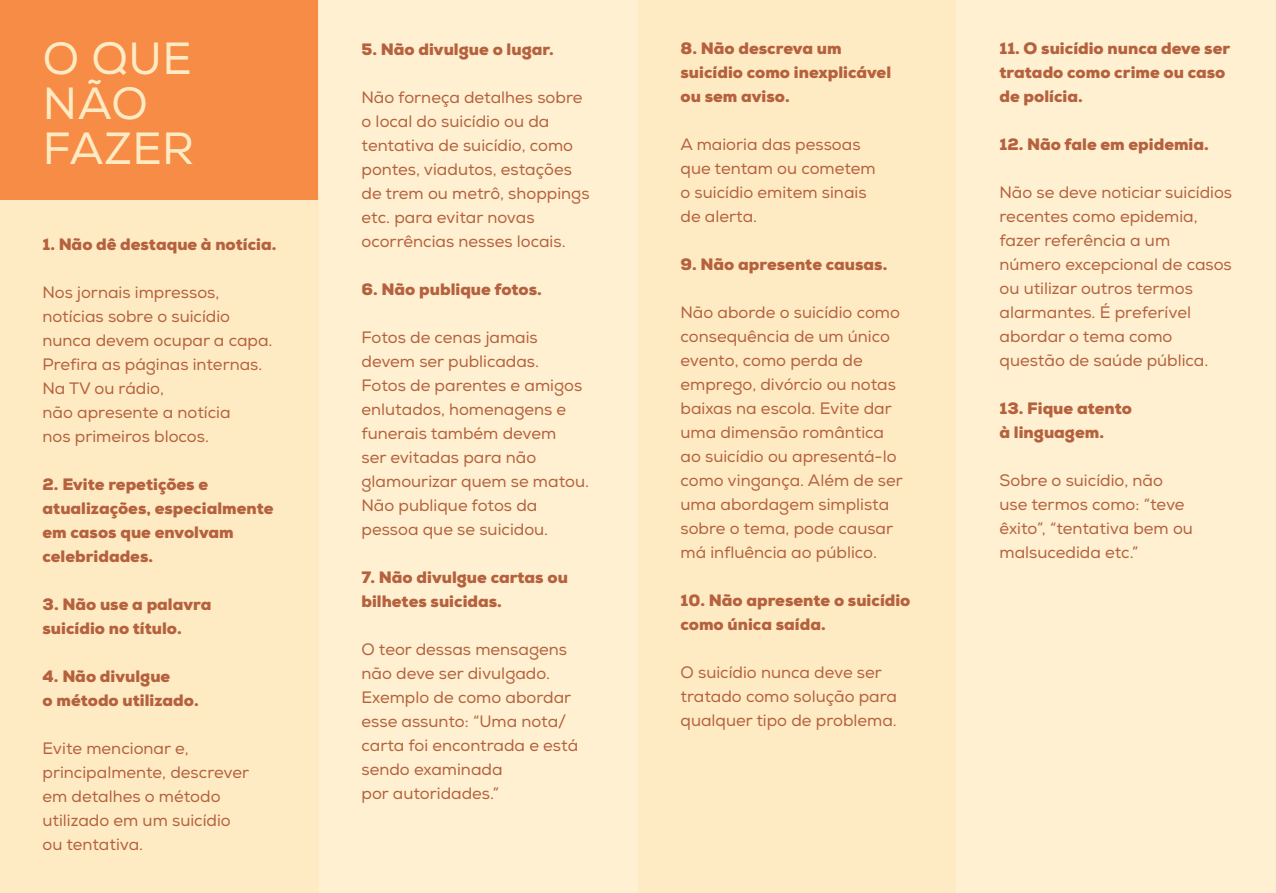
<style>
.page{position:relative;width:1276px;height:893px;background:#fff}
.page>*{position:absolute;margin:0;border:0;box-sizing:border-box;transform-origin:0 0}
.t1{font:45px/45px "Nexa";letter-spacing:.015em;color:#feebc4}
.t2{font:16.5px/24px "Nexa";color:#b5613e}
.t3{font:900 16.5px/24px "Nexa";color:#b5613e}
</style>
<div class="page">
<div style="left:319px;top:0;width:319px;height:893px;background:#fef0d0"></div>
<div style="left:0;top:0;width:319px;height:893px;background:#feebc4"></div>
<div style="left:0;top:0;width:317px;height:200px;background:#f68c45"></div>
<div style="left:638px;top:0;width:319px;height:893px;background:#feebc4"></div>
<div style="left:957px;top:0;width:319px;height:893px;background:#fef0d0"></div>
<h1 class="t1" style="left:43px;top:37px;width:153px">O QUE<br>NÃO<br>FAZER</h1>
<p class="t3" style="left:361px;top:37px;width:194px">5. Não divulgue o lugar.</p>
<p class="t2" style="left:361px;top:86px;width:229px">Não forneça detalhes sobre o local do suicídio ou da tentativa de suicídio, como pontes, viadutos, estações de trem ou metrô, shoppings etc. para evitar novas ocorrências nesses locais.</p>
<p class="t3" style="left:361px;top:277px;width:182px">6. Não publique fotos.</p>
<p class="t2" style="left:361px;top:326px;width:229px">Fotos de cenas jamais devem ser publicadas.<br>Fotos de parentes e amigos enlutados, homenagens e funerais também devem<br>ser evitadas para não glamourizar quem se matou.<br>Não publique fotos da pessoa que se suicidou.</p>
<p class="t3" style="left:361px;top:565px;width:208px">7. Não divulgue cartas ou bilhetes suicidas.</p>
<p class="t2" style="left:361px;top:638px;width:218px">O teor dessas mensagens não deve ser divulgado.<br>Exemplo de como abordar esse assunto: “Uma nota/ carta foi encontrada e está sendo examinada<br>por autoridades.”</p>
<p class="t3" style="left:43px;top:232px;width:235px">1. Não dê destaque à notícia.</p>
<p class="t2" style="left:43px;top:281px;width:231px">Nos jornais impressos, notícias sobre o suicídio nunca devem ocupar a capa.<br>Prefira as páginas internas.<br>Na TV ou rádio,<br>não apresente a notícia<br>nos primeiros blocos.</p>
<p class="t3" style="left:43px;top:472px;width:232px">2. Evite repetições e atualizações, especialmente em casos que envolvam celebridades.</p>
<p class="t3" style="left:43px;top:592px;width:170px">3. Não use a palavra suicídio no título.</p>
<p class="t3" style="left:43px;top:664px;width:158px">4. Não divulgue<br>o método utilizado.</p>
<p class="t2" style="left:43px;top:737px;width:208px">Evite mencionar e, principalmente, descrever em detalhes o método utilizado em um suicídio ou tentativa.</p>
<p class="t3" style="left:680px;top:36px;width:212px">8. Não descreva um suicídio como inexplicável ou sem aviso.</p>
<p class="t2" style="left:680px;top:133px;width:197px">A maioria das pessoas que tentam ou cometem o suicídio emitem sinais de alerta.</p>
<p class="t3" style="left:680px;top:252px;width:208px">9. Não apresente causas.</p>
<p class="t2" style="left:680px;top:301px;width:224px">Não aborde o suicídio como consequência de um único evento, como perda de emprego, divórcio ou notas baixas na escola. Evite dar uma dimensão romântica ao suicídio ou apresentá-lo como vingança. Além de ser uma abordagem simplista sobre o tema, pode causar má influência ao público.</p>
<p class="t3" style="left:680px;top:589px;width:231px">10. Não apresente o suicídio como única saída.</p>
<p class="t2" style="left:680px;top:661px;width:218px">O suicídio nunca deve ser tratado como solução para qualquer tipo de problema.</p>
<p class="t3" style="left:999px;top:37px;width:232px">11. O suicídio nunca deve ser tratado como crime ou caso de polícia.</p>
<p class="t3" style="left:999px;top:133px;width:211px">12. Não fale em epidemia.</p>
<p class="t2" style="left:999px;top:181px;width:234px">Não se deve noticiar suicídios recentes como epidemia, fazer referência a um número excepcional de casos ou utilizar outros termos alarmantes. É preferível abordar o tema como questão de saúde pública.</p>
<p class="t3" style="left:999px;top:397px;width:134px">13. Fique atento à linguagem.</p>
<p class="t2" style="left:999px;top:469px;width:195px">Sobre o suicídio, não use termos como: “teve êxito”, “tentativa bem ou malsucedida etc.”</p>
</div>
